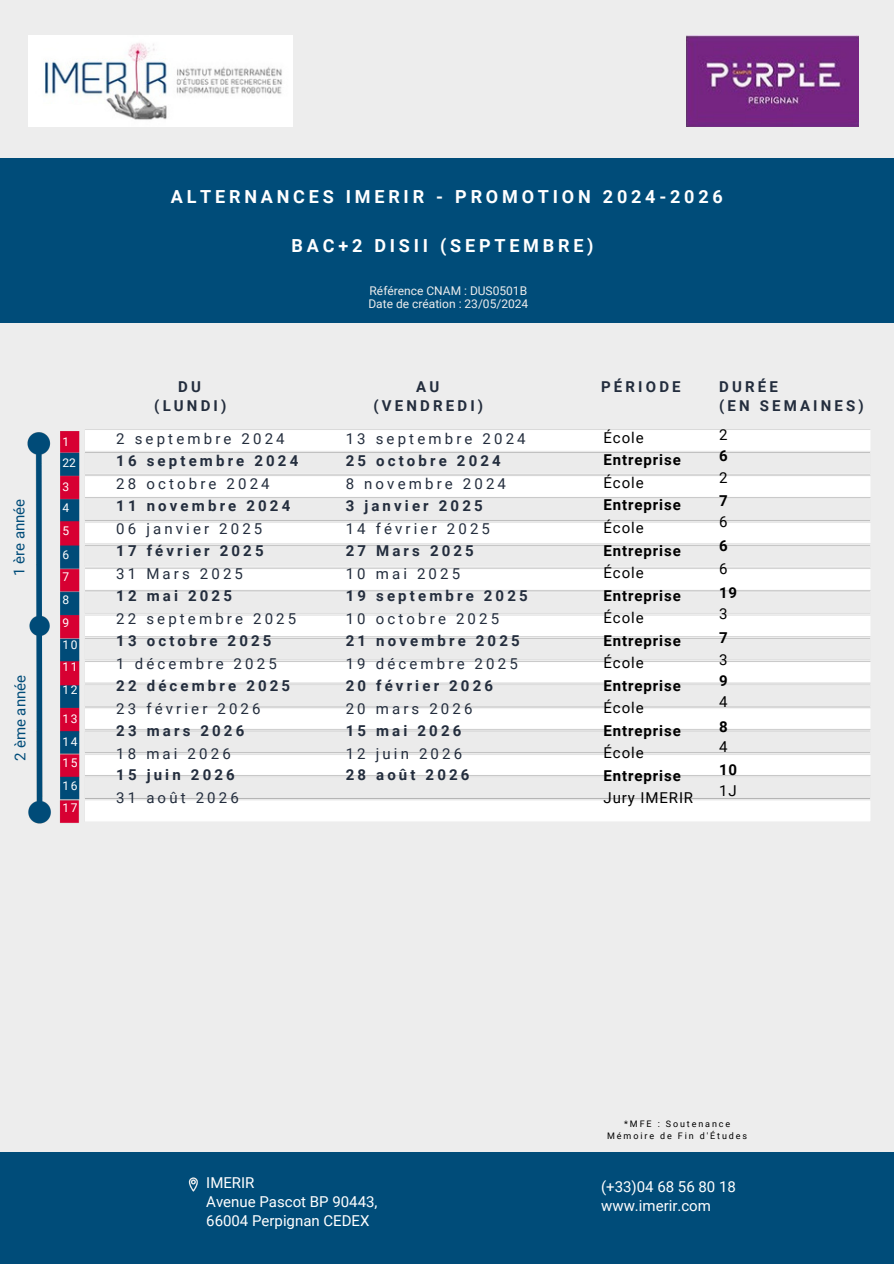
<style>
.page{position:relative;width:894px;height:1264px;background:#fff}
.page>*{position:absolute;margin:0;border:0;box-sizing:border-box;transform-origin:0 0}
.t1{font:700 18px "Roboto";letter-spacing:.21em;color:#fff}
.t2{font:15px/22.5px "Roboto";letter-spacing:.21em;color:#232d3d}
.t3{font:700 15px/22.5px "Roboto";letter-spacing:.06em;color:#000}
.t4{font:15px/19.2px "Roboto";color:#fff}
.t5{font:700 15px/19.2px "Roboto";letter-spacing:.21em;color:#232d3d;text-align:center}
.t6{font:15px "Roboto";color:#004c79}
.t7{font:15px/21.9px "Roboto";color:#000;text-align:justify}
.t8{font:12px/13.5px "Roboto";color:#ededed}
.t9{font:12px/22.5px "Roboto";letter-spacing:.13em;color:#fff}
.t10{font:9px/11.2px "Roboto";letter-spacing:.21em;color:#000;text-align:center}
.s1{font-weight:700}
.s2{font-weight:400}
</style>
<div class="page">
<div style="left:0;top:0;width:893px;height:1263px;background:#ededed"></div>
<div style="left:0;top:158px;width:893px;height:164px;background:#004c79"></div>
<img style="left:27px;top:429px;width:844px;height:395px">
<div style="left:0;top:1152px;width:893px;height:111px;background:#004c79"></div>
<svg style="left:189px;top:1177px;width:9px;height:14px"></svg>
<img style="left:29px;top:35px;width:263px;height:92px">
<img style="left:686px;top:35px;width:172px;height:92px">
<p class="t6" style="left:11px;top:576px;width:79px;rotate:-90deg">1 ère année</p>
<h4 class="t6" style="left:11px;top:760px;width:87px;rotate:-90deg">2 ème année</h4>
<h2 class="t9" style="left:62px;top:431px;width:15px;line-height:21.3px">1<br>22</h2>
<h2 class="t9" style="left:62px;top:476px;width:8px;line-height:21.3px">3<br>4</h2>
<h2 class="t9" style="left:62px;top:519px;width:8px;line-height:23.7px">5<br>6</h2>
<h2 class="t9" style="left:62px;top:565px;width:8px">7<br>8</h2>
<h2 class="t9" style="left:62px;top:612px;width:17px;line-height:21.3px">9<br>10</h2>
<h2 class="t9" style="left:62px;top:655px;width:17px">11<br>12</h2>
<h2 class="t9" style="left:62px;top:708px;width:17px">13<br>14</h2>
<h2 class="t9" style="left:62px;top:751px;width:17px;text-align:justify">15<br>16<br>17</h2>
<h1 class="t1" style="left:171px;top:186px;width:553px">ALTERNANCES IMERIR - PROMOTION 2024-2026</h1>
<h5 class="t1" style="left:291px;top:235px;width:303px">BAC+2 DISII (SEPTEMBRE)</h5>
<h3 class="t5" style="left:154px;top:377px;width:74px">DU (LUNDI)</h3>
<p class="t2" style="left:116px;top:427px;width:183px">2 septembre 2024<br><span class="s1">16 septembre 2024<br></span>28 octobre 2024<br><span class="s1">11 novembre 2024<br></span>06 janvier 2025<br><span class="s1">17 février 2025<br></span>31 Mars 2025<br><span class="s1">12 mai 2025<br></span>22 septembre 2025<br><span class="s1">13 octobre 2025<br></span>1 décembre 2025<br><span class="s1">22 décembre 2025<br></span>23 février 2026<br><span class="s1">23 mars 2026<br></span>18 mai 2026<br><span class="s1">15 juin 2026<br></span>31 août 2026</p>
<h2 class="t8" style="left:368px;top:284px;width:161px">Référence CNAM : DUS0501B<br>Date de création : 23/05/2024</h2>
<h5 class="t5" style="left:373px;top:377px;width:111px">AU (VENDREDI)</h5>
<h4 class="t2" style="left:345px;top:427px;width:183px">13 septembre 2024<br><span class="s1">25 octobre 2024<br></span>8 novembre 2024<br><span class="s1">3 janvier 2025<br></span>14 février 2025<br><span class="s1">27 Mars 2025<br></span>10 mai 2025<br><span class="s1">19 septembre 2025<br></span>10 octobre 2025<br><span class="s1">21 novembre 2025<br></span>19 décembre 2025<br><span class="s1">20 février 2026<br></span>20 mars 2026<br><span class="s1">15 mai 2026<br></span>12 juin 2026<br><span class="s1">28 août 2026</span></h4>
<h4 class="t5" style="left:601px;top:377px;width:81px">PÉRIODE</h4>
<h4 class="t3" style="left:603px;top:426px;width:91px"><span class="s2">École<br></span>Entreprise<br><span class="s2">École<br></span>Entreprise<br><span class="s2">École<br></span>Entreprise<br><span class="s2">École<br></span>Entreprise<br><span class="s2">École<br></span>Entreprise<br><span class="s2">École<br></span>Entreprise<br><span class="s2">École<br></span>Entreprise<br><span class="s2">École<br></span>Entreprise<br><span class="s2">Jury IMERIR</span></h4>
<h4 class="t5" style="left:719px;top:377px;width:146px;text-align:left">DURÉE<br>(EN SEMAINES)</h4>
<h4 class="t7" style="left:719px;top:423px;width:10px">2<br><span class="s1">6<br></span>2<br><span class="s1">7<br></span>6</h4>
<h4 class="t3" style="left:719px;top:534px;width:10px">6<br><span class="s2">6</span></h4>
<h4 class="t3" style="left:719px;top:583px;width:20px;line-height:20.2px">19<br><span class="s2">3</span></h4>
<h4 class="t3" style="left:719px;top:627px;width:10px;line-height:21.3px;text-align:justify">7<br><span class="s2">3<br></span>9<br><span class="s2">4</span></h4>
<h4 class="t3" style="left:719px;top:717px;width:10px;line-height:20.2px">8<br><span class="s2">4</span></h4>
<h4 class="t3" style="left:719px;top:759px;width:20px;line-height:21.3px">10<br><span class="s2">1J</span></h4>
<h5 class="t4" style="left:206px;top:1173px;width:173px">IMERIR<br>Avenue Pascot BP 90443,<br>66004 Perpignan CEDEX</h5>
<h4 class="t10" style="left:607px;top:1118px;width:141px">*MFE : Soutenance<br>Mémoire de Fin d'Études</h4>
<h4 class="t4" style="left:601px;top:1177px;width:136px">(+33)04 68 56 80 18 www.imerir.com</h4>
</div>
